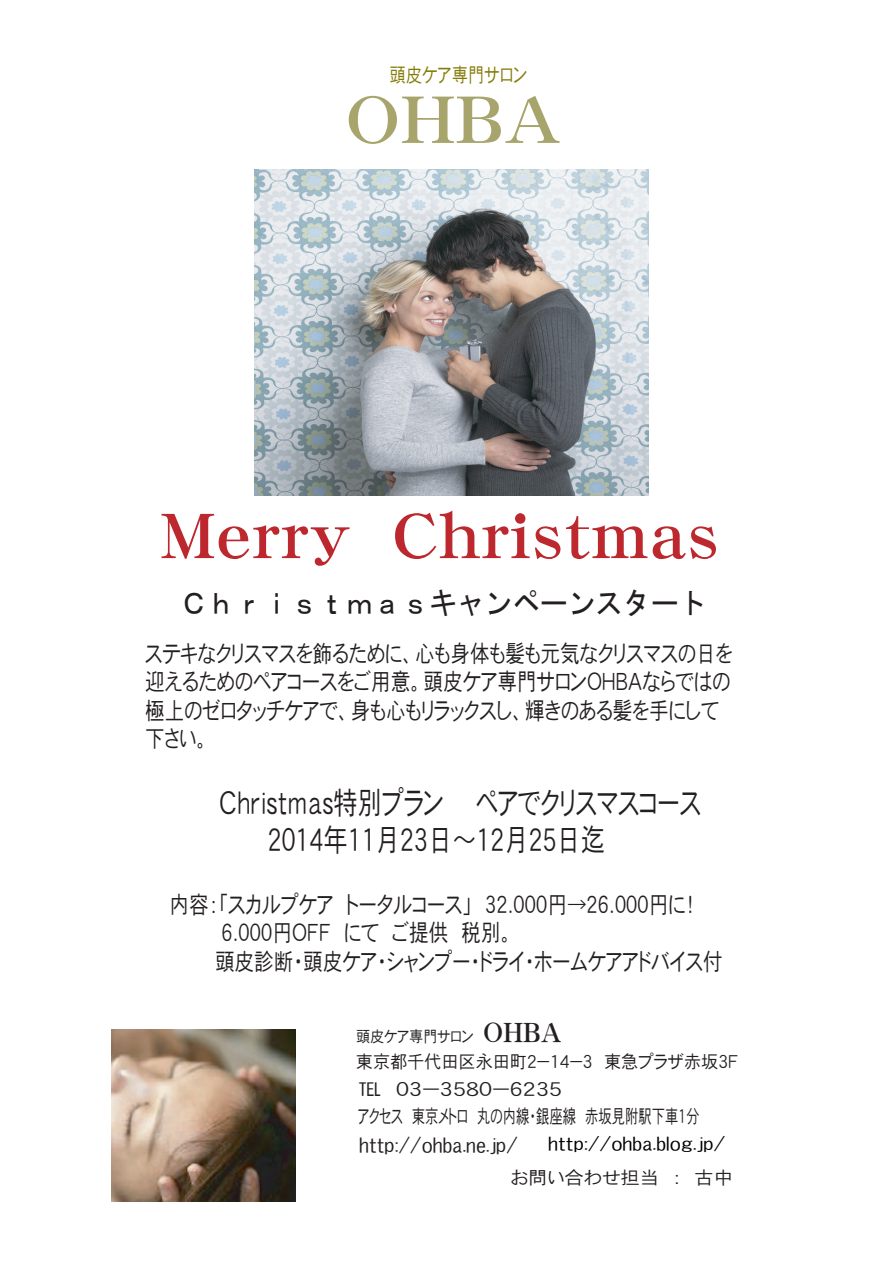
<style>
.page{position:relative;width:893px;height:1263px;background:#fff}
.page>*{position:absolute;margin:0;border:0;box-sizing:border-box;transform-origin:0 0}
.t1{font:64.5px "HGP Heisei Minchotai W9";color:#a8a56c}
.t2{font:61.5px "HGP Heisei Minchotai W9";color:#bd282e}
.t3{font:31.65px/37.7px "HGP Heisei Kakugothictai W3";color:#231f20;scale:.77 1}
.t4{font:30.9px "MS Gothic";color:#231f20;scale:.9 1}
.t5{font:24px/28.5px "HGP Heisei Kakugothictai W3";color:#231f20;scale:.82 1}
.t6{font:20.25px "HGP Heisei Kakugothictai W3";letter-spacing:.01em;color:#847c08;scale:.81 1}
.t7{font:19.35px/28.2px "HGP Heisei Kakugothictai W3";color:#231f20;scale:1.18 1}
.t8{font:18px "HGP Heisei Kakugothictai W3";color:#231f20;scale:.95 1}
.t9{font:18px "HGP Heisei Kakugothictai W3";color:#231f20;scale:1.07 1}
.t10{font:17.7px "HGP Heisei Kakugothictai W3";color:#000;scale:1.35 1}
.t11{font:15.75px "HGP Heisei Kakugothictai W3";color:#231f20;scale:.89 1}
.s1{font-family:"HGP Heisei Minchotai W9";font-size:26.55px}
</style>
<div class="page">
<img style="left:254px;top:170px;width:394px;height:326px">
<img style="left:112px;top:1029px;width:183px;height:172px">
<p class="t6" style="left:389px;top:65px;width:172px">頭皮ケア専門サロン</p>
<h1 class="t1" style="left:345px;top:87px;width:217px">ＯＨＢＡ</h1>
<h2 class="t2" style="left:160px;top:505px;width:561px">Ｍｅｒｒｙ Ｃｈｒｉｓｔｍａｓ</h2>
<p class="t4" style="left:179px;top:588px;width:587px">Ｃｈｒｉｓｔｍａｓキャンペーンスタート</p>
<p class="t5" style="left:145px;top:639px;width:718px">ステキなクリスマスを飾るために、心も身体も髪も元気なクリスマスの日を迎えるためのペアコースをご用意。頭皮ケア専門サロンＯＨＢＡならではの極上のゼロタッチケアで、身も心もリラックスし、輝きのある髪を手にして下さい。</p>
<h3 class="t3" style="left:268px;top:783px;width:565px;text-indent:-48px">Ｃｈｒｉｓｔｍａｓ特別プラン ペアでクリスマスコース<br>２０１４年１１月２３日～１２月２５日迄</h3>
<p class="t5" style="left:215px;top:890px;width:621px;text-indent:-46px">内容：「スカルプケア トータルコース」 ３２．０００円→２６．０００円に！<br>６．０００円ＯＦＦ にて ご提供 税別。<br>頭皮診断・頭皮ケア・シャンプー・ドライ・ホームケアアドバイス付</p>
<p class="t11" style="left:356px;top:1028px;width:232px">頭皮ケア専門サロン <span class="s1">ＯＨＢＡ</span></p>
<p class="t8" style="left:356px;top:1052px;width:405px">東京都千代田区永田町２－１４－３ 東急プラザ赤坂３Ｆ</p>
<p class="t7" style="left:358px;top:1074px;width:291px">℡ ０３－３５８０－６２３５<br>アクセス 東京メトロ 丸の内線・銀座線 赤坂見附駅下車１分http://ohba.ne.jp/</p>
<p class="t9" style="left:511px;top:1169px;width:209px">お問い合わせ担当 ： 古中</p>
<p class="t10" style="left:548px;top:1134px;width:133px">http://ohba.blog.jp/</p>
</div>
